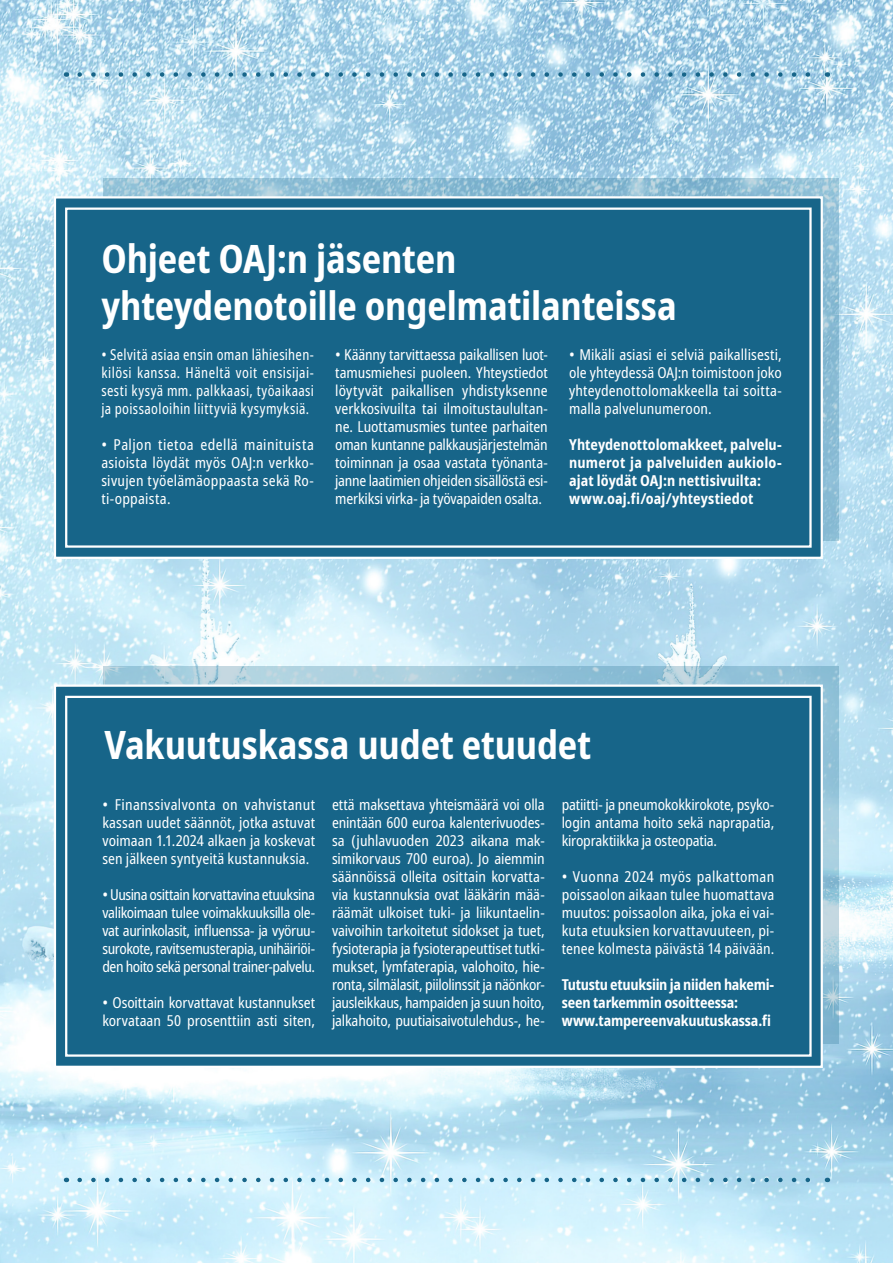
<style>
.page{position:relative;width:893px;height:1263px;background:#fff}
.page>*{position:absolute;margin:0;border:0;box-sizing:border-box;transform-origin:0 0}
.Valkoinen_otsikkotyyli{font:700 condensed 39px "Noto Sans";letter-spacing:-.005em;color:#fff}
.Valkoinen_leipis{font:condensed 15px/18px "Noto Sans";color:#fff;text-align:justify}
.t1{font:700 condensed 15px/18px "Noto Sans";color:#fff}
.Valkoinen_leipis-2{font:condensed 15px/18px "Noto Sans";color:#fff;text-align:justify;scale:.93 1}
</style>
<div class="page">
<img style="left:0;top:0;width:893px;height:1263px">
<svg style="left:0;top:0;width:1px;height:23px"></svg>
<svg style="left:80px;top:1178px;width:740px;height:4px;background:#9bc8db"></svg>
<svg style="left:80px;top:72px;width:740px;height:5px;background:#8ebdd4"></svg>
<svg style="left:103px;top:178px;width:736px;height:363px;background:#90bfd5"></svg>
<div style="left:53px;top:195px;width:771px;height:365px;background:#176589"></div>
<div style="left:65px;top:207px;width:747px;height:341px;border:2px solid #fff"></div>
<svg style="left:103px;top:666px;width:736px;height:378px;background:#9fc8da"></svg>
<div style="left:53px;top:683px;width:771px;height:386px;background:#176589"></div>
<div style="left:65px;top:696px;width:747px;height:361px;border:2px solid #fff"></div>
<p class="Valkoinen_otsikkotyyli" style="left:101px;top:231px;width:357px">Ohjeet OAJ:n jäsenten</p>
<p class="Valkoinen_otsikkotyyli" style="left:101px;top:278px;width:577px">yhteydenotoille ongelmatilanteissa</p>
<p class="Valkoinen_leipis" style="left:569px;top:346px;width:214px">• Mikäli asiasi ei selviä paikallisesti, ole yhteydessä OAJ:n toimistoon joko yhteydenottolomakkeella tai soitta&shy;malla palvelunumeroon.</p>
<p class="t1" style="left:569px;top:436px;width:214px">Yhteydenottolomakkeet, palvelu&shy;numerot ja palveluiden aukiolo&shy;ajat löydät OAJ:n nettisivuilta: www.oaj.fi/oaj/yhteystiedot</p>
<p class="Valkoinen_leipis-2" style="left:101px;top:346px;width:230px">• Selvitä asiaa ensin oman lähiesihen&shy;kilösi kanssa. Häneltä voit ensisijai&shy;sesti kysyä mm. palkkaasi, työaikaasi ja poissaoloihin liittyviä kysymyksiä.</p>
<p class="Valkoinen_leipis" style="left:101px;top:436px;width:214px">• Paljon tietoa edellä mainituista asioista löydät myös OAJ:n verkko&shy;sivujen työelämäoppaasta sekä Ro&shy;ti-oppaista.</p>
<p class="Valkoinen_leipis" style="left:335px;top:346px;width:214px">• Käänny tarvittaessa paikallisen luot&shy;tamusmiehesi puoleen. Yhteystiedot löytyvät paikallisen yhdistyksenne verkkosivuilta tai ilmoitustaulultan&shy;ne. Luottamusmies tuntee parhaiten oman kuntanne palkkausjärjestelmän toiminnan ja osaa vastata työnanta&shy;janne laatimien ohjeiden sisällöstä esi&shy;merkiksi virka- ja työvapaiden osalta.</p>
<p class="Valkoinen_otsikkotyyli" style="left:105px;top:717px;width:488px">Vakuutuskassa uudet etuudet</p>
<p class="Valkoinen_leipis" style="left:562px;top:796px;width:214px">patiitti- ja pneumokokkirokote, psyko&shy;login antama hoito sekä naprapatia, kiropraktiikka ja osteopatia.</p>
<p class="Valkoinen_leipis" style="left:562px;top:868px;width:214px">• Vuonna 2024 myös palkattoman poissaolon aikaan tulee huomattava muutos: poissaolon aika, joka ei vai&shy;kuta etuuksien korvattavuuteen, pi&shy;tenee kolmesta päivästä 14 päivään.</p>
<p class="t1" style="left:562px;top:976px;width:214px">Tutustu etuuksiin ja niiden hakemi&shy;seen tarkemmin osoitteessa: www.tampereenvakuutuskassa.fi</p>
<p class="Valkoinen_leipis" style="left:102px;top:796px;width:214px">• Finanssivalvonta on vahvistanut kassan uudet säännöt, jotka astuvat voimaan 1.1.2024 alkaen ja koskevat sen jälkeen syntyeitä kustannuksia.</p>
<p class="Valkoinen_leipis" style="left:102px;top:886px;width:214px">• Uusina osittain korvattavina etuuksina valikoimaan tulee voimakkuuksilla ole&shy;vat aurinkolasit, influenssa- ja vyöruu&shy;surokote, ravitsemusterapia, unihäiriöi&shy;den hoito sekä personal trainer-palvelu.</p>
<p class="Valkoinen_leipis" style="left:102px;top:994px;width:214px">• Osoittain korvattavat kustannukset korvataan 50 prosenttiin asti siten,</p>
<p class="Valkoinen_leipis" style="left:332px;top:796px;width:214px">että maksettava yhteismäärä voi olla enintään 600 euroa kalenterivuodes&shy;sa (juhlavuoden 2023 aikana mak&shy;simikorvaus 700 euroa). Jo aiemmin säännöissä olleita osittain korvatta&shy;via kustannuksia ovat lääkärin mää&shy;räämät ulkoiset tuki- ja liikuntaelin&shy;vaivoihin tarkoitetut sidokset ja tuet, fysioterapia ja fysioterapeuttiset tutki&shy;mukset, lymfaterapia, valohoito, hie&shy;ronta, silmälasit, piilolinssit ja näönkor&shy;jausleikkaus, hampaiden ja suun hoito, jalkahoito, puutiaisaivotulehdus-, he-</p>
</div>
